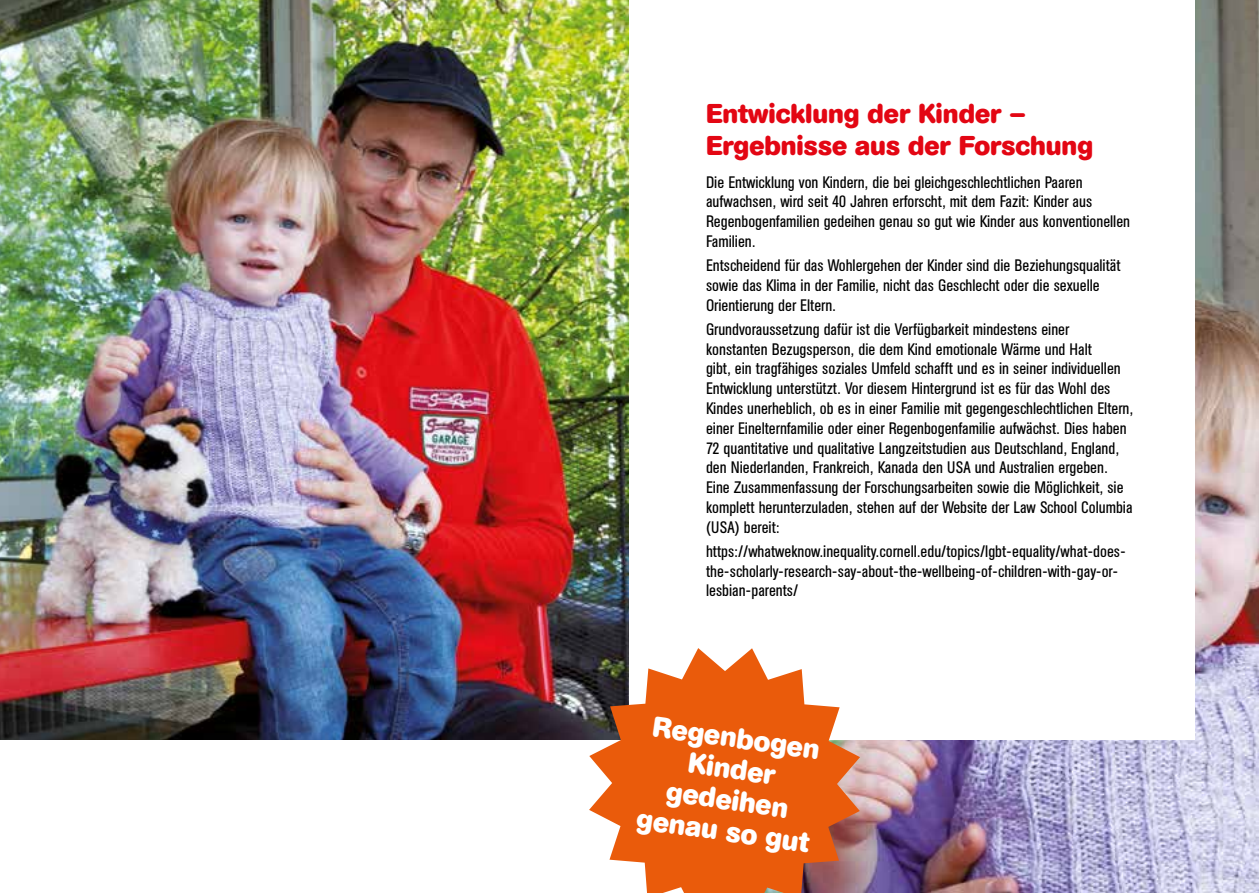
<style>
.page{position:relative;width:1259px;height:893px;background:#fff}
.page>*{position:absolute;margin:0;border:0;box-sizing:border-box;transform-origin:0 0}
.t1{font:700 28.5px/31.2px "AG Buch Rounded BQ";color:#fff;text-align:center}
.t2{font:700 27px/32.4px "AG Buch Rounded BQ";color:#e30613}
.t3{font:16.5px/19.8px "AG Buch Condensed BQ";color:#000}
</style>
<div class="page">
<img style="left:0;top:0;width:629px;height:740px">
<img style="left:860px;top:0;width:399px;height:893px">
<div style="left:629px;top:0;width:566px;height:740px;background:#fff"></div>
<svg style="left:589px;top:648px;width:271px;height:245px;fill:#ea5b0b"></svg>
<h2 class="t2" style="left:706px;top:98px;width:388px">Entwicklung der Kinder –<br>Ergebnisse aus der Forschung</h2>
<p class="t3" style="left:706px;top:172px;width:425px">Die Entwicklung von Kindern, die bei gleichgeschlechtlichen Paaren aufwachsen, wird seit 40 Jahren erforscht, mit dem Fazit: Kinder aus Regenbogenfamilien gedeihen genau so gut wie Kinder aus konventionellen Familien.</p>
<p class="t3" style="left:706px;top:256px;width:416px">Entscheidend für das Wohlergehen der Kinder sind die Beziehungsqualität sowie das Klima in der Familie, nicht das Geschlecht oder die sexuelle<br>Orientierung der Eltern.</p>
<p class="t3" style="left:706px;top:319px;width:428px">Grundvoraussetzung dafür ist die Verfügbarkeit mindestens einer konstanten Bezugsperson, die dem Kind emotionale Wärme und Halt<br>gibt, ein tragfähiges soziales Umfeld schafft und es in seiner individuellen Entwicklung unterstützt. Vor diesem Hintergrund ist es für das Wohl des Kindes unerheblich, ob es in einer Familie mit gegengeschlechtlichen Eltern, einer Einelternfamilie oder einer Regenbogenfamilie aufwächst. Dies haben 72 quantitative und qualitative Langzeitstudien aus Deutschland, England, den Niederlanden, Frankreich, Kanada den USA und Australien ergeben.<br>Eine Zusammenfassung der Forschungsarbeiten sowie die Möglichkeit, sie komplett herunterzuladen, stehen auf der Website der Law School Columbia (USA) bereit:</p>
<p class="t3" style="left:706px;top:541px;width:421px">https://whatweknow.inequality.cornell.edu/topics/lgbt-equality/what-does&shy;the-scholarly-research-say-about-the-wellbeing-of-children-with-gay-or&shy;lesbian-parents/</p>
<h1 class="t1" style="left:652px;top:711px;width:175px;rotate:8deg">Regenbogen<br>Kinder gedeihen genau so gut</h1>
</div>
